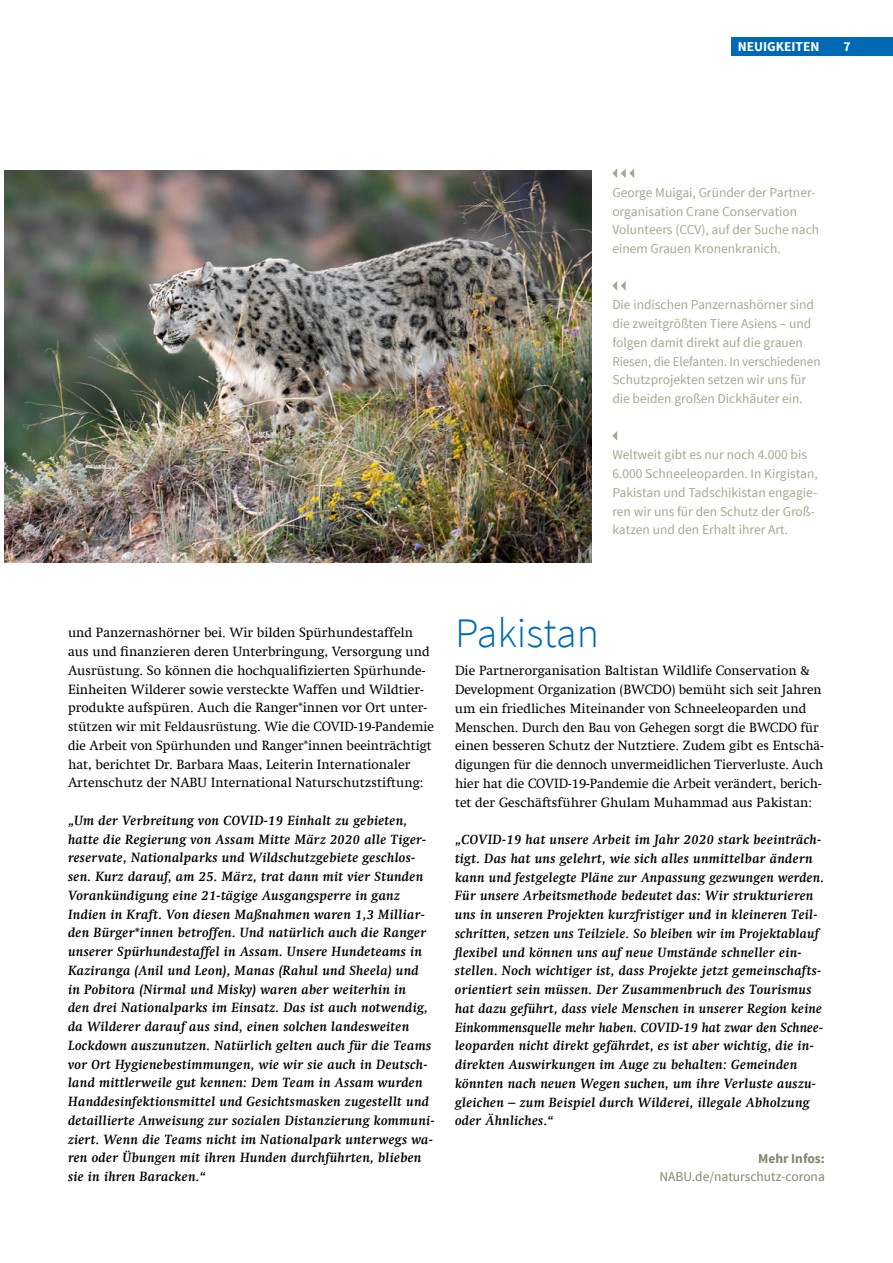
<style>
.page{position:relative;width:893px;height:1263px;background:#fff}
.page>*{position:absolute;margin:0;border:0;box-sizing:border-box;transform-origin:0 0}
.t1{font:300 42px "Source Sans Pro";color:#0069b4}
.t2{font:italic 700 13.5px/18.8px "Swift Com";letter-spacing:.02em;color:#000}
.t3{font:13.5px/18.8px "Swift Com";color:#000}
.t4{font:13.5px/18.8px "Source Sans Pro";color:#a9a691}
.t5{font:13.5px "Source Sans Pro";color:#86846b}
.t6{font:700 13.5px "Source Sans Pro";color:#fff}
.t7{font:700 13.5px "Source Sans Pro";color:#86846b}
</style>
<div class="page">
<img style="left:4px;top:170px;width:587px;height:393px">
<svg style="left:612px;top:168px;width:22px;height:10px"></svg>
<svg style="left:612px;top:281px;width:14px;height:10px"></svg>
<svg style="left:612px;top:431px;width:5px;height:10px"></svg>
<div style="left:731px;top:38px;width:162px;height:18px;background:#0069b4"></div>
<p class="t6" style="left:738px;top:38px;width:83px">NEUIGKEITEN</p>
<p class="t6" style="left:843px;top:38px;width:9px">7</p>
<p class="t4" style="left:612px;top:183px;width:208px">George Muigai, Gründer der Partner&shy;organisation Crane Conservation Volunteers (CCV), auf der Suche nach einem Grauen Kronenkranich.</p>
<p class="t4" style="left:612px;top:296px;width:210px">Die indischen Panzernashörner sind die zweitgrößten Tiere Asiens – und folgen damit direkt auf die grauen Riesen, die Elefanten. In verschiedenen Schutzprojekten setzen wir uns für die beiden großen Dickhäuter ein.</p>
<p class="t4" style="left:612px;top:446px;width:207px">Weltweit gibt es nur noch 4.000 bis 6.000 Schneeleoparden. In Kirgistan, Pakistan und Tadschikistan engagie&shy;ren wir uns für den Schutz der Groß&shy;katzen und den Erhalt ihrer Art.</p>
<p class="t3" style="left:68px;top:623px;width:367px">und Panzernashörner bei. Wir bilden Spürhundestaffeln aus und finanzieren deren Unterbringung, Versorgung und Ausrüstung. So können die hochqualifizierten Spürhunde-Einheiten Wilderer sowie versteckte Waffen und Wildtier&shy;produkte aufspüren. Auch die Ranger*innen vor Ort unter&shy;stützen wir mit Feldausrüstung. Wie die COVID-19-Pandemie die Arbeit von Spürhunden und Ranger*innen beeinträchtigt hat, berichtet Dr. Barbara Maas, Leiterin Internationaler Artenschutz der NABU International Naturschutzstiftung:</p>
<p class="t2" style="left:68px;top:811px;width:368px">„Um der Verbreitung von COVID-19 Einhalt zu gebieten, hatte die Regierung von Assam Mitte März 2020 alle Tiger&shy;reservate, Nationalparks und Wildschutzgebiete geschlos&shy;sen. Kurz darauf, am 25. März, trat dann mit vier Stunden Vorankündigung eine 21-tägige Ausgangsperre in ganz Indien in Kraft. Von diesen Maßnahmen waren 1,3 Milliar&shy;den Bürger*innen betroffen. Und natürlich auch die Ranger unserer Spürhundestaffel in Assam. Unsere Hundeteams in Kaziranga (Anil und Leon), Manas (Rahul und Sheela) und<br>in Pobitora (Nirmal und Misky) waren aber weiterhin in<br>den drei Nationalparks im Einsatz. Das ist auch notwendig, da Wilderer darauf aus sind, einen solchen landesweiten Lockdown auszunutzen. Natürlich gelten auch für die Teams vor Ort Hygienebestimmungen, wie wir sie auch in Deutsch&shy;land mittlerweile gut kennen: Dem Team in Assam wurden Handdesinfektionsmittel und Gesichtsmasken zugestellt und detaillierte Anweisung zur sozialen Distanzierung kommuni&shy;ziert. Wenn die Teams nicht im Nationalpark unterwegs wa&shy;ren oder Übungen mit ihren Hunden durchführten, blieben sie in ihren Baracken.“</p>
<h1 class="t1" style="left:455px;top:608px;width:146px">Pakistan</h1>
<p class="t3" style="left:455px;top:661px;width:370px">Die Partnerorganisation Baltistan Wildlife Conservation &amp; Development Organization (BWCDO) bemüht sich seit Jahren um ein friedliches Miteinander von Schneeleoparden und Menschen. Durch den Bau von Gehegen sorgt die BWCDO für einen besseren Schutz der Nutztiere. Zudem gibt es Entschä&shy;digungen für die dennoch unvermeidlichen Tierverluste. Auch hier hat die COVID-19-Pandemie die Arbeit verändert, berich&shy;tet der Geschäftsführer Ghulam Muhammad aus Pakistan:</p>
<p class="t2" style="left:455px;top:830px;width:371px">„COVID-19 hat unsere Arbeit im Jahr 2020 stark beeinträch&shy;tigt. Das hat uns gelehrt, wie sich alles unmittelbar ändern kann und festgelegte Pläne zur Anpassung gezwungen werden.<br>Für unsere Arbeitsmethode bedeutet das: Wir strukturieren uns in unseren Projekten kurzfristiger und in kleineren Teil&shy;schritten, setzen uns Teilziele. So bleiben wir im Projektablauf flexibel und können uns auf neue Umstände schneller ein&shy;stellen. Noch wichtiger ist, dass Projekte jetzt gemeinschafts&shy;orientiert sein müssen. Der Zusammenbruch des Tourismus hat dazu geführt, dass viele Menschen in unserer Region keine Einkommensquelle mehr haben. COVID-19 hat zwar den Schnee&shy;leoparden nicht direkt gefährdet, es ist aber wichtig, die in&shy;direkten Auswirkungen im Auge zu behalten: Gemeinden könnten nach neuen Wegen suchen, um ihre Verluste auszu&shy;gleichen – zum Beispiel durch Wilderei, illegale Abholzung oder Ähnliches.“</p>
<p class="t7" style="left:758px;top:1149px;width:68px">Mehr Infos:</p>
<p class="t5" style="left:659px;top:1168px;width:167px">NABU.de/naturschutz-corona</p>
</div>
